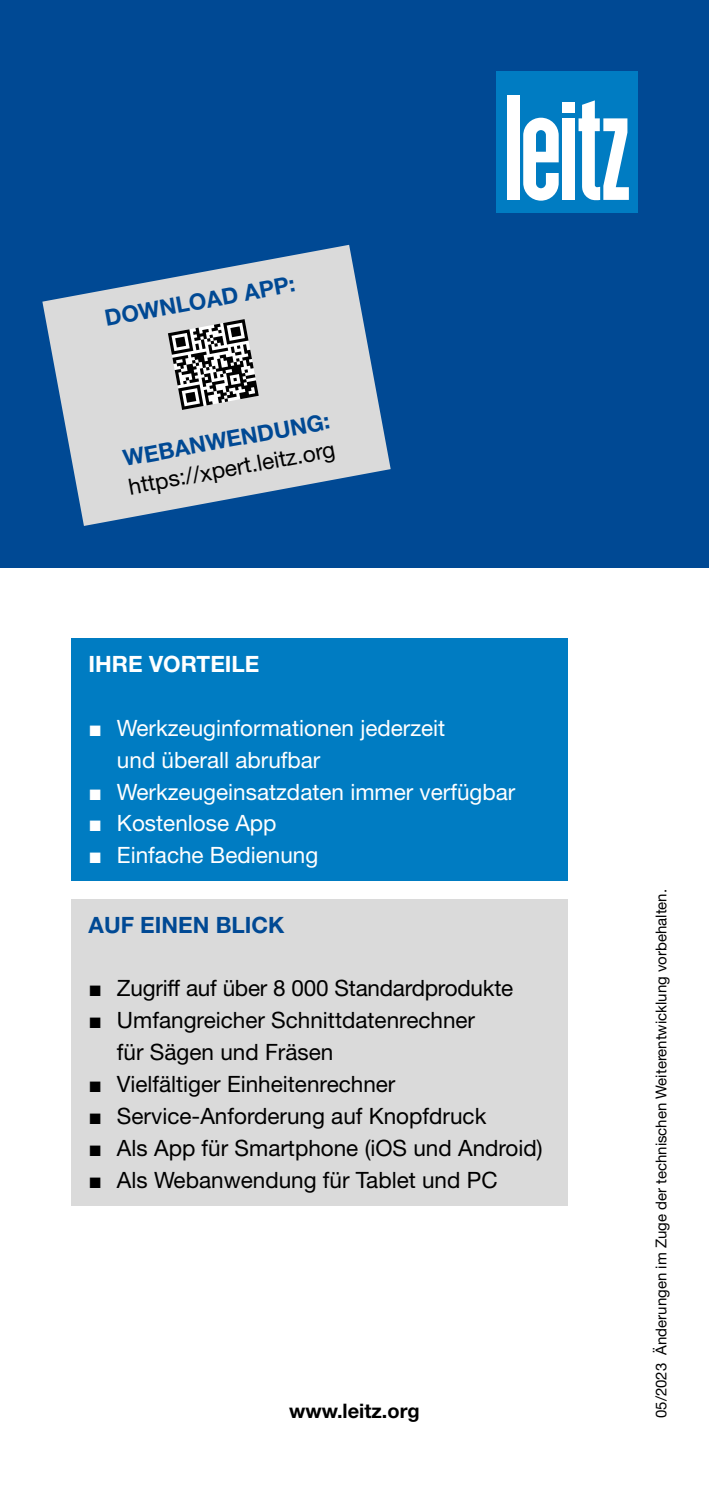
<style>
.page{position:relative;width:709px;height:1489px;background:#fff}
.page>*{position:absolute;margin:0;border:0;box-sizing:border-box;transform-origin:0 0}
.t1{font:22.5px/32px "Helvetica Neue LT Pro";color:#000}
.t2{font:22.5px/32px "Helvetica Neue LT Pro";color:#fff}
.t3{font:700 22.5px "Helvetica Neue LT Pro";color:#004994}
.t4{font:700 22.5px "Helvetica Neue LT Pro";color:#fff}
.t5{font:700 20px "Helvetica Neue LT Pro";color:#000}
.t6{font:15px "Helvetica Neue LT Pro";color:#000}
.s1{font-family:"Arial"}
</style>
<div class="page">
<div style="left:0;top:0;width:709px;height:567px;background:#004994"></div>
<div style="left:496px;top:71px;width:142px;height:142px;background:#007cc2"></div>
<div style="left:562px;top:102px;width:13px;height:11px;background:#fff"></div>
<div style="left:562px;top:118px;width:13px;height:82px;background:#fff"></div>
<div style="left:507px;top:96px;width:12px;height:104px;background:#fff"></div>
<svg style="left:523px;top:118px;width:35px;height:83px"></svg>
<svg style="left:578px;top:100px;width:51px;height:101px"></svg>
<div style="left:71px;top:898px;width:496px;height:307px;background:#dadada"></div>
<div style="left:71px;top:638px;width:496px;height:243px;background:#007cc2"></div>
<svg style="left:42px;top:245px;width:349px;height:281px;fill:#dadada"></svg>
<svg style="left:168px;top:319px;width:91px;height:91px;background:#949494"></svg>
<p class="t3" style="left:103px;top:304px;width:194px;rotate:-10deg">DOWNLOAD APP:</p>
<p class="t3" style="left:121px;top:444px;width:211px;rotate:-10deg">WEBANWENDUNG:</p>
<p class="t1" style="left:126px;top:470px;width:211px;rotate:-10deg">https://xpert.leitz.org</p>
<p class="t4" style="left:89px;top:650px;width:172px">IHRE VORTEILE</p>
<p class="t2" style="left:117px;top:711px;width:330px;text-indent:-28px"><span class="s1">■</span> Werkzeuginformationen jederzeit und überall abrufbar</p>
<p class="t2" style="left:89px;top:775px;width:428px"><span class="s1">■</span> Werkzeugeinsatzdaten immer verfügbar</p>
<p class="t2" style="left:89px;top:807px;width:189px"><span class="s1">■</span> Kostenlose App</p>
<p class="t2" style="left:89px;top:839px;width:231px"><span class="s1">■</span> Einfache Bedienung</p>
<p class="t3" style="left:89px;top:910px;width:197px">AUF EINEN BLICK</p>
<p class="t1" style="left:89px;top:971px;width:426px"><span class="s1">■</span> Zugriff auf über 8 000 Standardprodukte</p>
<p class="t1" style="left:117px;top:1003px;width:359px;text-indent:-28px"><span class="s1">■</span> Umfangreicher Schnittdatenrechner für Sägen und Fräsen</p>
<p class="t1" style="left:89px;top:1067px;width:308px"><span class="s1">■</span> Vielfältiger Einheitenrechner</p>
<p class="t1" style="left:89px;top:1099px;width:399px"><span class="s1">■</span> Service-Anforderung auf Knopfdruck</p>
<p class="t1" style="left:89px;top:1131px;width:455px"><span class="s1">■</span> Als App für Smartphone (iOS und Android)</p>
<p class="t1" style="left:89px;top:1163px;width:410px"><span class="s1">■</span> Als Webanwendung für Tablet und PC</p>
<p class="t5" style="left:289px;top:1398px;width:132px">www.leitz.org</p>
<p class="t6" style="left:652px;top:1417px;width:530px;rotate:-90deg">05/2023 Änderungen im Zuge der technischen Weiterentwicklung vorbehalten.</p>
</div>
